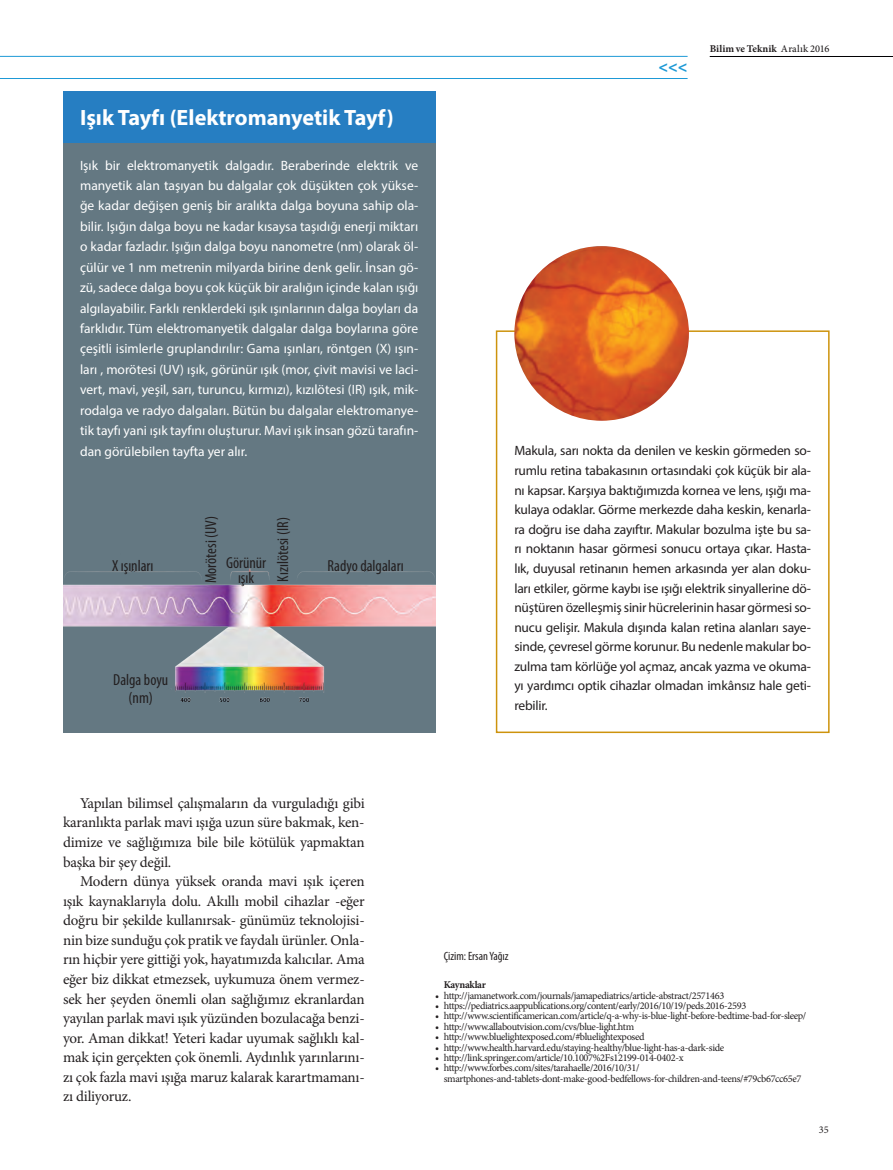
<style>
.page{position:relative;width:893px;height:1170px;background:#fff}
.page>*{position:absolute;margin:0;border:0;box-sizing:border-box;transform-origin:0 0}
.t1{font:700 22.2px "Myriad Pro";color:#fff}
.t2{font:700 16.2px "Myriad Pro";color:#1d99d6}
.t3{font:condensed 16.05px/17.4px "Myriad Pro";color:#231f20;text-align:center}
.t4{font:15px/19.5px "Minion Pro";letter-spacing:-.015em;color:#231f20;text-align:justify}
.t5{font:13.5px/20.4px "Myriad Pro";color:#fff;text-align:justify}
.t6{font:13.5px/19.5px "Myriad Pro";letter-spacing:-.015em;color:#231f20;text-align:justify}
.t7{font:condensed 12px "Myriad Pro";color:#231f20}
.t8{font:10.35px/10.4px "Minion Pro";letter-spacing:-.035em;color:#231f20}
.t9{font:700 10.35px "Minion Pro";letter-spacing:.005em;color:#231f20}
.t10{font:700 10.35px "Minion Pro";letter-spacing:-.02em;color:#231f20}
.s1{font-weight:500}
</style>
<div class="page">
<hr style="left:709px;top:56px;width:183px;height:1px;background:#000103">
<div style="left:496px;top:330px;width:333px;height:402px;border:2px solid #cd930d"></div>
<hr style="left:0;top:56px;width:687px;height:1px;background:#1d99d6">
<div style="left:63px;top:91px;width:372px;height:641px;background:#647882"></div>
<img style="left:63px;top:568px;width:372px;height:132px">
<div style="left:63px;top:91px;width:372px;height:51px;background:#267ec2"></div>
<img style="left:514px;top:246px;width:175px;height:174px;border-radius:87px">
<hr style="left:0;top:78px;width:687px;height:1px;background:#1d99d6">
<h1 class="t1" style="left:80px;top:103px;width:315px">Işık Tayfı (Elektromanyetik Tayf)</h1>
<p class="t5" style="left:80px;top:154px;width:340px">Işık bir elektromanyetik dalgadır. Beraberinde elektrik ve manyetik alan taşıyan bu dalgalar çok düşükten çok yükse&shy;ğe kadar değişen geniş bir aralıkta dalga boyuna sahip ola&shy;bilir. Işığın dalga boyu ne kadar kısaysa taşıdığı enerji miktarı o kadar fazladır. Işığın dalga boyu nanometre (nm) olarak öl&shy;çülür ve 1 nm metrenin milyarda birine denk gelir. İnsan gö&shy;zü, sadece dalga boyu çok küçük bir aralığın içinde kalan ışığı algılayabilir. Farklı renklerdeki ışık ışınlarının dalga boyları da farklıdır. Tüm elektromanyetik dalgalar dalga boylarına göre çeşitli isimlerle gruplandırılır: Gama ışınları, röntgen (X) ışın&shy;ları , morötesi (UV) ışık, görünür ışık (mor, çivit mavisi ve laci&shy;vert, mavi, yeşil, sarı, turuncu, kırmızı), kızılötesi (IR) ışık, mik&shy;rodalga ve radyo dalgaları. Bütün bu dalgalar elektromanye&shy;tik tayfı yani ışık tayfını oluşturur. Mavi ışık insan gözü tarafın&shy;dan görülebilen tayfta yer alır.</p>
<p class="t3" style="left:202px;top:583px;width:69px;rotate:-90deg">Morötesi (UV)</p>
<p class="t3" style="left:274px;top:581px;width:66px;rotate:-90deg">Kızılötesi (IR)</p>
<p class="t3" style="left:112px;top:556px;width:43px">X ışınları</p>
<p class="t3" style="left:226px;top:554px;width:42px">Görünür</p>
<p class="t3" style="left:327px;top:556px;width:78px">Radyo dalgaları</p>
<p class="t3" style="left:238px;top:568px;width:18px">ışık</p>
<p class="t3" style="left:113px;top:671px;width:56px">Dalga boyu (nm)</p>
<p class="t2" style="left:658px;top:56px;width:30px">&lt;&lt;&lt;</p>
<p class="t9" style="left:709px;top:42px;width:121px">Bilim ve Teknik <span class="s1">Aralık 2016</span></p>
<p class="t6" style="left:514px;top:441px;width:298px">Makula, sarı nokta da denilen ve keskin görmeden so&shy;rumlu retina tabakasının ortasındaki çok küçük bir ala&shy;nı kapsar. Karşıya baktığımızda kornea ve lens, ışığı ma&shy;kulaya odaklar. Görme merkezde daha keskin, kenarla&shy;ra doğru ise daha zayıftır. Makular bozulma işte bu sa&shy;rı noktanın hasar görmesi sonucu ortaya çıkar. Hasta&shy;lık, duyusal retinanın hemen arkasında yer alan doku&shy;ları etkiler, görme kaybı ise ışığı elektrik sinyallerine dö&shy;nüştüren özelleşmiş sinir hücrelerinin hasar görmesi so&shy;nucu gelişir. Makula dışında kalan retina alanları saye&shy;sinde, çevresel görme korunur. Bu nedenle makular bo&shy;zulma tam körlüğe yol açmaz, ancak yazma ve okuma&shy;yı yardımcı optik cihazlar olmadan imkânsız hale geti&shy;rebilir.</p>
<p class="t4" style="left:63px;top:793px;width:303px;text-indent:17px">Yapılan bilimsel çalışmaların da vurguladığı gibi karanlıkta parlak mavi ışığa uzun süre bakmak, ken&shy;dimize ve sağlığımıza bile bile kötülük yapmaktan başka bir şey değil.</p>
<p class="t4" style="left:63px;top:871px;width:303px;text-indent:17px">Modern dünya yüksek oranda mavi ışık içeren ışık kaynaklarıyla dolu. Akıllı mobil cihazlar -eğer doğru bir şekilde kullanırsak- günümüz teknolojisi&shy;nin bize sunduğu çok pratik ve faydalı ürünler. Onla&shy;rın hiçbir yere gittiği yok, hayatımızda kalıcılar. Ama eğer biz dikkat etmezsek, uykumuza önem vermez&shy;sek her şeyden önemli olan sağlığımız ekranlardan yayılan parlak mavi ışık yüzünden bozulacağa benzi&shy;yor. Aman dikkat! Yeteri kadar uyumak sağlıklı kal&shy;mak için gerçekten çok önemli. Aydınlık yarınlarını&shy;zı çok fazla mavi ışığa maruz kalarak karartmamanı&shy;zı diliyoruz.</p>
<p class="t7" style="left:444px;top:948px;width:66px">Çizim: Ersan Yağız</p>
<p class="t10" style="left:444px;top:977px;width:44px">Kaynaklar</p>
<p class="t8" style="left:435px;top:990px;width:290px">• http://jamanetwork.com/journals/jamapediatrics/article-abstract/2571463</p>
<p class="t8" style="left:435px;top:1000px;width:312px">• https://pediatrics.aappublications.org/content/early/2016/10/19/peds.2016-2593</p>
<p class="t8" style="left:435px;top:1010px;width:372px">• http://www.scientificamerican.com/article/q-a-why-is-blue-light-before-bedtime-bad-for-sleep/</p>
<p class="t8" style="left:435px;top:1021px;width:200px">• http://www.allaboutvision.com/cvs/blue-light.htm</p>
<p class="t8" style="left:435px;top:1031px;width:211px">• http://www.bluelightexposed.com/#bluelightexposed</p>
<p class="t8" style="left:435px;top:1041px;width:290px">• http://www.health.harvard.edu/staying-healthy/blue-light-has-a-dark-side</p>
<p class="t8" style="left:435px;top:1052px;width:250px">• http://link.springer.com/article/10.1007%2Fs12199-014-0402-x</p>
<p class="t8" style="left:444px;top:1062px;width:359px;text-indent:-9px">• http://www.forbes.com/sites/tarahaelle/2016/10/31/ smartphones-and-tablets-dont-make-good-bedfellows-for-children-and-teens/#79cb67cc65e7</p>
<p class="t8" style="left:818px;top:1123px;width:11px">35</p>
</div>
